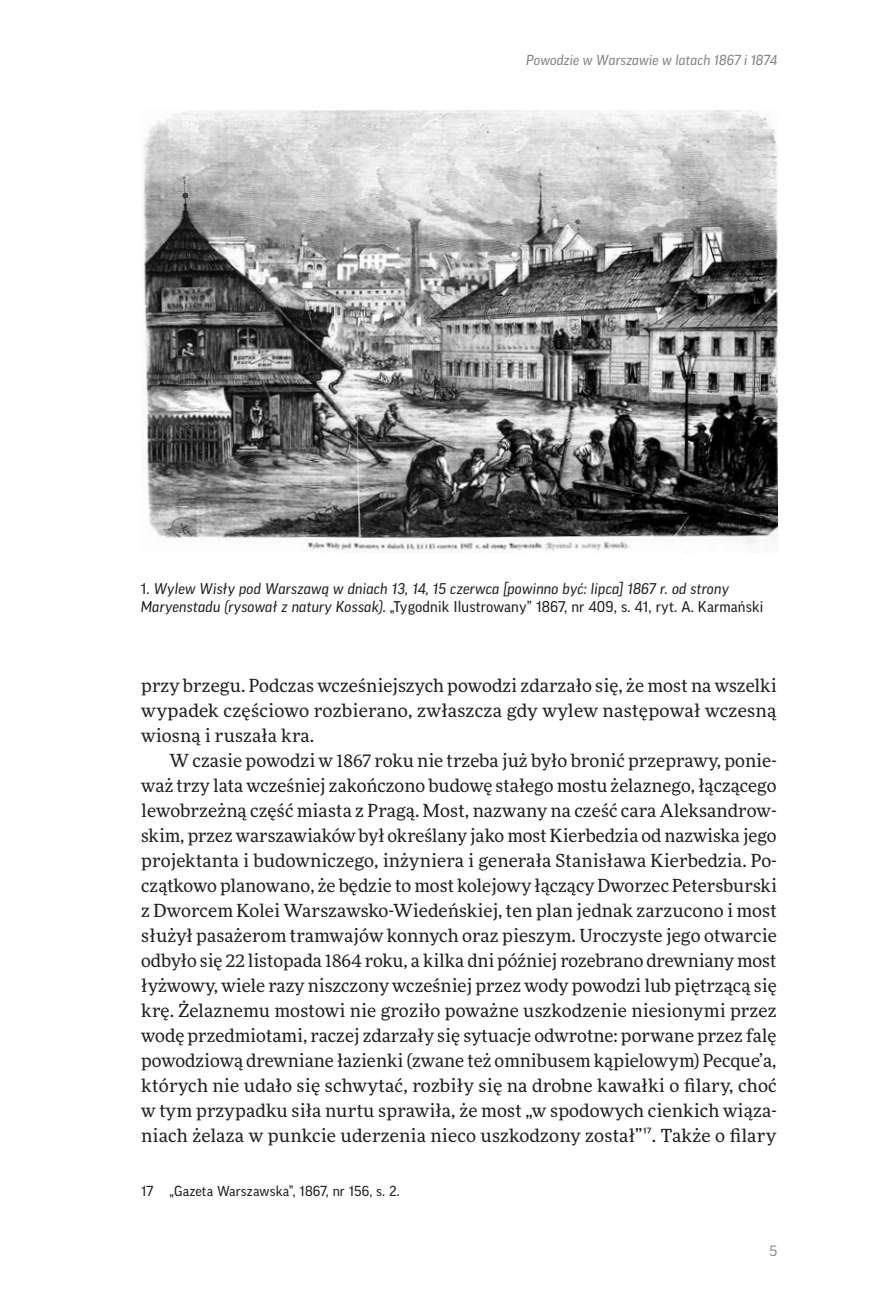
<style>
.page{position:relative;width:885px;height:1304px;background:#fff}
.page>*{position:absolute;margin:0;border:0;box-sizing:border-box;transform-origin:0 0}
.t1{font:18px/25px "More Pro";letter-spacing:.01em;color:#231f20;text-align:justify}
.t2{font:16px "Good Headline Pro";color:#808285}
.t3{font:italic 15px/18px "Good Pro";letter-spacing:.01em;color:#231f20}
.t4{font:14px "Good Pro";letter-spacing:.01em;color:#231f20}
.t5{font:italic 14px "Good Pro";letter-spacing:.01em;color:#808285}
.s1{font-style:normal}
.s2{font-family:"Good Pro"}
</style>
<div class="page">
<img style="left:143px;top:110px;width:634px;height:441px">
<p class="t5" style="left:526px;top:52px;width:252px">Powodzie w Warszawie w latach 1867 i 1874</p>
<p class="t3" style="left:141px;top:579px;width:624px"><span class="s1">1.</span> Wylew Wisły pod Warszawą w dniach 13, 14, 15 czerwca [powinno być: lipca] 1867 r. od strony<br>Maryenstadu (rysował z natury Kossak). <span class="s1">„Tygodnik Ilustrowany” 1867, nr 409, s. 41, ryt. A. Karmański</span></p>
<p class="t1" style="left:141px;top:672px;width:637px">przy brzegu. Podczas wcześniejszych powodzi zdarzało się, że most na wszelki wypadek częściowo rozbierano, zwłaszcza gdy wylew następował wczesną wiosną i ruszała kra.</p>
<p class="t1" style="left:141px;top:747px;width:637px;text-indent:28px">W czasie powodzi w 1867 roku nie trzeba już było bronić przeprawy, ponie&shy;waż trzy lata wcześniej zakończono budowę stałego mostu żelaznego, łączącego lewobrzeżną część miasta z Pragą. Most, nazwany na cześć cara Aleksandrow&shy;skim, przez warszawiaków był określany jako most Kierbedzia od nazwiska jego projektanta i budowniczego, inżyniera i generała Stanisława Kierbedzia. Po&shy;czątkowo planowano, że będzie to most kolejowy łączący Dworzec Petersburski z Dworcem Kolei Warszawsko-Wiedeńskiej, ten plan jednak zarzucono i most służył pasażerom tramwajów konnych oraz pieszym. Uroczyste jego otwarcie odbyło się 22 listopada 1864 roku, a kilka dni później rozebrano drewniany most łyżwowy, wiele razy niszczony wcześniej przez wody powodzi lub piętrzącą się krę. Żelaznemu mostowi nie groziło poważne uszkodzenie niesionymi przez wodę przedmiotami, raczej zdarzały się sytuacje odwrotne: porwane przez falę powodziową drewniane łazienki (zwane też omnibusem kąpielowym) Pecque’a, których nie udało się schwytać, rozbiły się na drobne kawałki o filary, choć w tym przypadku siła nurtu sprawiła, że most „w spodowych cienkich wiąza&shy;niach żelaza w punkcie uderzenia nieco uszkodzony został”<span class="s2">17</span>. Także o filary</p>
<p class="t4" style="left:141px;top:1183px;width:260px">17 „Gazeta Warszawska”, 1867, nr 156, s. 2.</p>
<p class="t2" style="left:769px;top:1243px;width:9px">5</p>
</div>
